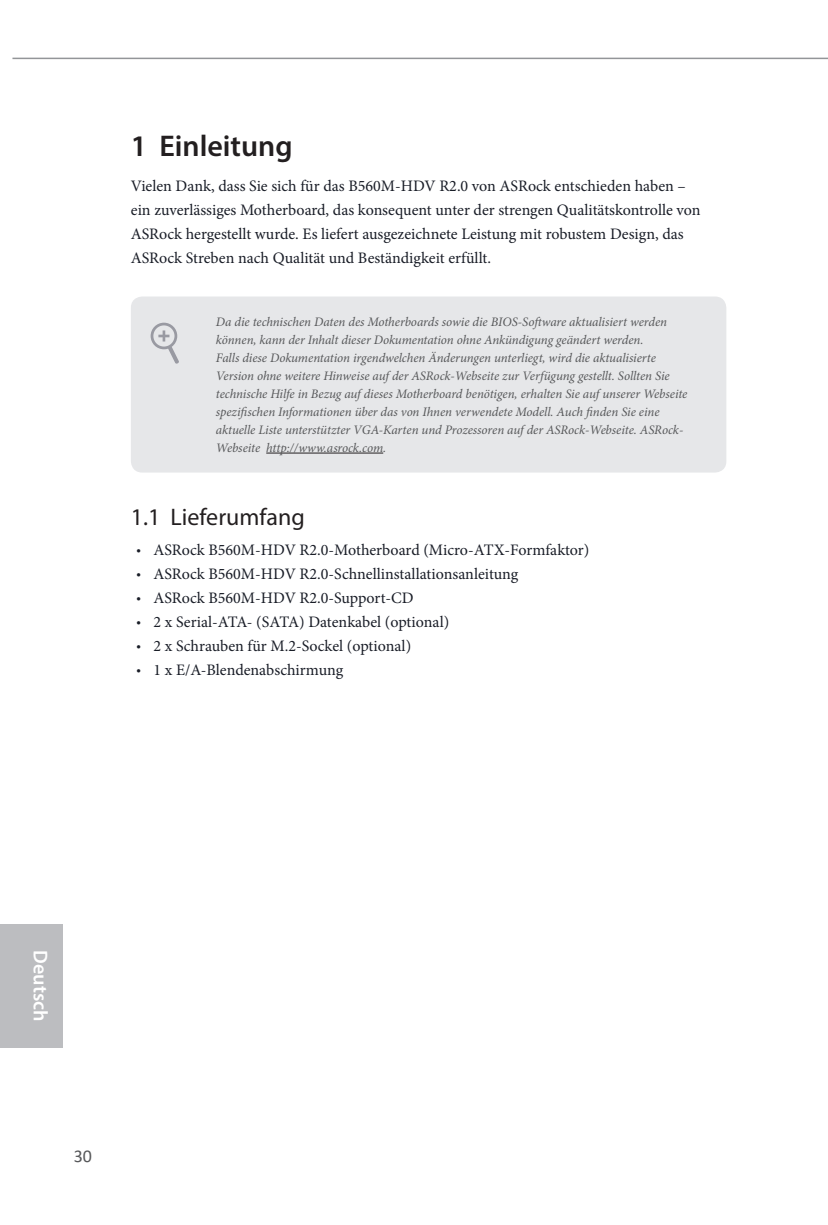
<style>
.page{position:relative;width:828px;height:1225px;background:#fff}
.page>*{position:absolute;margin:0;border:0;box-sizing:border-box;transform-origin:0 0}
.章名{font:600 30px "Myriad Pro";color:#231f20}
.主標{font:24px "Myriad Pro";color:#231f20}
.t1{font:600 20px "Myriad Pro";color:#fff}
.t2{font:18px "Calibri";color:#57585a}
.內文{font:16px/24px "Minion Pro";color:#191d27}
.t3{font:italic 13px/18px "Minion Pro";letter-spacing:-.005em;color:#57585a}
.s1{font-family:"Myriad Pro"}
</style>
<div class="page">
<hr style="left:12px;top:58px;width:816px;height:1px;background:#939598">
<div style="left:0;top:924px;width:63px;height:123px;background:#bcbdc0"></div>
<div style="left:131px;top:296px;width:595px;height:176px;background:#e6e7e9;border-radius:11px"></div>
<hr style="left:266px;top:453px;width:117px;height:1px;background:#231f20">
<svg style="left:151px;top:323px;width:28px;height:41px"></svg>
<p class="章名" style="left:131px;top:126px;width:163px">1 Einleitung</p>
<p class="內文" style="left:131px;top:174px;width:571px">Vielen Dank, dass Sie sich für das B560M-HDV R2.0 von ASRock entschieden haben – ein zuverlässiges Motherboard, das konsequent unter der strengen Qualitätskontrolle von ASRock hergestellt wurde. Es liefert ausgezeichnete Leistung mit robustem Design, das ASRock Streben nach Qualität und Beständigkeit erfüllt.</p>
<p class="t3" style="left:216px;top:312px;width:473px">Da die technischen Daten des Motherboards sowie die BIOS-Software aktualisiert werden können, kann der Inhalt dieser Dokumentation ohne Ankündigung geändert werden.<br>Falls diese Dokumentation irgendwelchen Änderungen unterliegt, wird die aktualisierte Version ohne weitere Hinweise auf der ASRock-Webseite zur Verfügung gestellt. Sollten Sie technische Hilfe in Bezug auf dieses Motherboard benötigen, erhalten Sie auf unserer Webseite spezifischen Informationen über das von Ihnen verwendete Modell. Auch finden Sie eine aktuelle Liste unterstützter VGA-Karten und Prozessoren auf der ASRock-Webseite. ASRock-Webseite http://www.asrock.com.</p>
<p class="主標" style="left:131px;top:502px;width:175px">1.1 Lieferumfang</p>
<p class="內文" style="left:136px;top:538px;width:454px"><span class="s1">•</span> ASRock B560M-HDV R2.0-Motherboard (Micro-ATX-Formfaktor)</p>
<p class="內文" style="left:136px;top:562px;width:383px"><span class="s1">•</span> ASRock B560M-HDV R2.0-Schnellinstallationsanleitung</p>
<p class="內文" style="left:136px;top:586px;width:279px"><span class="s1">•</span> ASRock B560M-HDV R2.0-Support-CD</p>
<p class="內文" style="left:136px;top:610px;width:314px"><span class="s1">•</span> 2 x Serial-ATA- (SATA) Datenkabel (optional)</p>
<p class="內文" style="left:136px;top:634px;width:276px"><span class="s1">•</span> 2 x Schrauben für M.2-Sockel (optional)</p>
<p class="內文" style="left:136px;top:658px;width:208px"><span class="s1">•</span> 1 x E/A-Blendenabschirmung</p>
<h3 class="t1" style="left:53px;top:950px;width:73px;rotate:90deg">Deutsch</h3>
<p class="t2" style="left:74px;top:1143px;width:20px">30</p>
</div>
